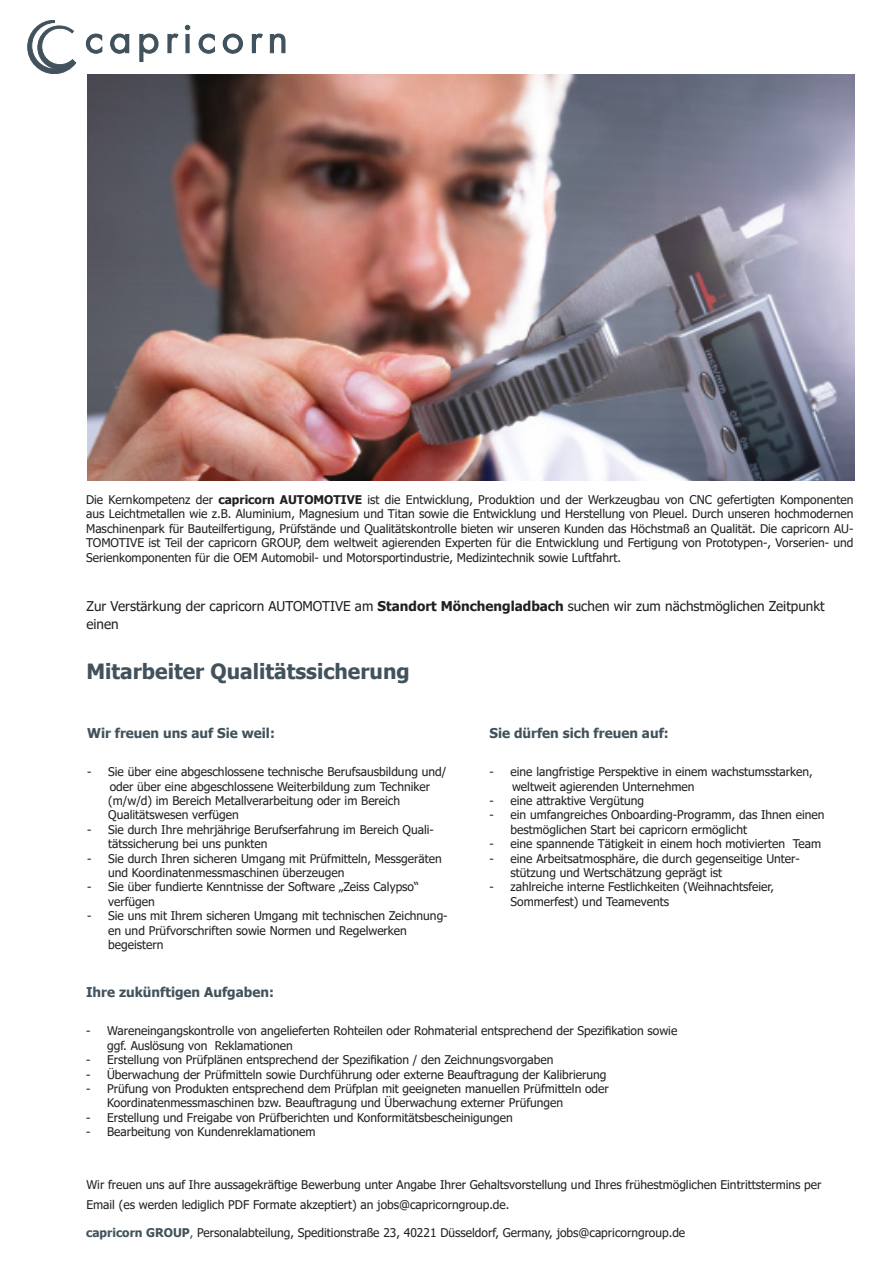
<style>
.page{position:relative;width:893px;height:1263px;background:#fff}
.page>*{position:absolute;margin:0;border:0;box-sizing:border-box;transform-origin:0 0}
.t1{font:700 21px "Tahoma";color:#41525c}
.t2{font:13.5px/18px "Tahoma";color:#231f20}
.t3{font:700 13.5px "Tahoma";color:#41525c}
.t4{font:12px/14.4px "Tahoma";color:#231f20;text-align:justify}
.s1{font-weight:700}
.s2{font-weight:700;color:#41525c}
.s3{color:#41525c}
</style>
<div class="page">
<svg style="left:86px;top:34px;width:16px;height:19px"></svg>
<svg style="left:111px;top:34px;width:18px;height:19px"></svg>
<svg style="left:140px;top:34px;width:18px;height:28px"></svg>
<svg style="left:168px;top:34px;width:10px;height:19px"></svg>
<svg style="left:185px;top:25px;width:5px;height:5px"></svg>
<div style="left:186px;top:34px;width:3px;height:19px;border:1px solid #41525c"></div>
<svg style="left:199px;top:34px;width:16px;height:19px"></svg>
<svg style="left:223px;top:34px;width:20px;height:19px"></svg>
<svg style="left:252px;top:34px;width:10px;height:19px"></svg>
<svg style="left:270px;top:34px;width:15px;height:19px"></svg>
<svg style="left:28px;top:20px;width:48px;height:54px"></svg>
<img style="left:87px;top:75px;width:768px;height:405px">
<p class="t4" style="left:86px;top:493px;width:769px">Die Kernkompetenz der <span class="s1">capricorn AUTOMOTIVE</span> ist die Entwicklung, Produktion und der Werkzeugbau von CNC gefertigten Komponenten aus Leichtmetallen wie z.B. Aluminium, Magnesium und Titan sowie die Entwicklung und Herstellung von Pleuel. Durch unseren hochmodernen Maschinenpark für Bauteilfertigung, Prüfstände und Qualitätskontrolle bieten wir unseren Kunden das Höchstmaß an Qualität. Die capricorn AU-TOMOTIVE ist Teil der capricorn GROUP, dem weltweit agierenden Experten für die Entwicklung und Fertigung von Prototypen-, Vorserien- und Serienkomponenten für die OEM Automobil- und Motorsportindustrie, Medizintechnik sowie Luftfahrt.</p>
<p class="t2" style="left:86px;top:598px;width:740px">Zur Verstärkung der capricorn AUTOMOTIVE am <span class="s1">Standort Mönchengladbach</span> suchen wir zum nächstmöglichen Zeitpunkt einen</p>
<p class="t1" style="left:86px;top:657px;width:325px">Mitarbeiter Qualitätssicherung</p>
<p class="t3" style="left:87px;top:724px;width:189px">Wir freuen uns auf Sie weil:</p>
<p class="t4" style="left:87px;top:765px;width:361px">- Sie über eine abgeschlossene technische Berufsausbildung und/</p>
<p class="t4" style="left:110px;top:780px;width:322px">oder über eine abgeschlossene Weiterbildung zum Techniker</p>
<p class="t4" style="left:108px;top:794px;width:294px">(m/w/d) im Bereich Metallverarbeitung oder im Bereich</p>
<p class="t4" style="left:108px;top:808px;width:132px">Qualitätswesen verfügen</p>
<p class="t4" style="left:87px;top:823px;width:348px">- Sie durch Ihre mehrjährige Berufserfahrung im Bereich Quali-</p>
<p class="t4" style="left:108px;top:837px;width:161px">tätssicherung bei uns punkten</p>
<p class="t4" style="left:87px;top:852px;width:356px">- Sie durch Ihren sicheren Umgang mit Prüfmitteln, Messgeräten</p>
<p class="t4" style="left:108px;top:866px;width:238px">und Koordinatenmessmaschinen überzeugen</p>
<p class="t4" style="left:87px;top:880px;width:333px">- Sie über fundierte Kenntnisse der Software „Zeiss Calypso“</p>
<p class="t4" style="left:108px;top:895px;width:48px">verfügen</p>
<p class="t4" style="left:87px;top:909px;width:362px">- Sie uns mit Ihrem sicheren Umgang mit technischen Zeichnung-</p>
<p class="t4" style="left:108px;top:924px;width:300px">en und Prüfvorschriften sowie Normen und Regelwerken</p>
<p class="t4" style="left:108px;top:938px;width:57px">begeistern</p>
<p class="t3" style="left:490px;top:724px;width:181px">Sie dürfen sich freuen auf:</p>
<p class="t4" style="left:490px;top:765px;width:325px">- eine langfristige Perspektive in einem wachstumsstarken,</p>
<p class="t4" style="left:512px;top:780px;width:184px">weltweit agierenden Unternehmen</p>
<p class="t4" style="left:490px;top:794px;width:156px">- eine attraktive Vergütung</p>
<p class="t4" style="left:490px;top:808px;width:336px">- ein umfangreiches Onboarding-Programm, das Ihnen einen</p>
<p class="t4" style="left:511px;top:823px;width:238px">bestmöglichen Start bei capricorn ermöglicht</p>
<p class="t4" style="left:490px;top:837px;width:333px">- eine spannende Tätigkeit in einem hoch motivierten Team</p>
<p class="t4" style="left:490px;top:852px;width:312px">- eine Arbeitsatmosphäre, die durch gegenseitige Unter-</p>
<p class="t4" style="left:511px;top:866px;width:213px">stützung und Wertschätzung geprägt ist</p>
<p class="t4" style="left:490px;top:880px;width:286px">- zahlreiche interne Festlichkeiten (Weihnachtsfeier,</p>
<p class="t4" style="left:511px;top:895px;width:160px">Sommerfest) und Teamevents</p>
<p class="t3" style="left:86px;top:983px;width:189px">Ihre zukünftigen Aufgaben:</p>
<p class="t4" style="left:86px;top:1024px;width:593px">- Wareneingangskontrolle von angelieferten Rohteilen oder Rohmaterial entsprechend der Spezifikation sowie</p>
<p class="t4" style="left:107px;top:1039px;width:187px">ggf. Auslösung von Reklamationen</p>
<p class="t4" style="left:86px;top:1053px;width:469px">- Erstellung von Prüfplänen entsprechend der Spezifikation / den Zeichnungsvorgaben</p>
<p class="t4" style="left:86px;top:1068px;width:522px">- Überwachung der Prüfmitteln sowie Durchführung oder externe Beauftragung der Kalibrierung</p>
<p class="t4" style="left:86px;top:1082px;width:524px">- Prüfung von Produkten entsprechend dem Prüfplan mit geeigneten manuellen Prüfmitteln oder</p>
<p class="t4" style="left:107px;top:1096px;width:457px">Koordinatenmessmaschinen bzw. Beauftragung und Überwachung externer Prüfungen</p>
<p class="t4" style="left:86px;top:1111px;width:428px">- Erstellung und Freigabe von Prüfberichten und Konformitätsbescheinigungen</p>
<p class="t4" style="left:86px;top:1125px;width:231px">- Bearbeitung von Kundenreklamationem</p>
<p class="t4" style="left:86px;top:1176px;width:737px;line-height:19.8px">Wir freuen uns auf Ihre aussagekräftige Bewerbung unter Angabe Ihrer Gehaltsvorstellung und Ihres frühestmöglichen Eintrittstermins per<br>Email (es werden lediglich PDF Formate akzeptiert) an jobs@capricorngroup.de.</p>
<p class="t4" style="left:86px;top:1226px;width:601px"><span class="s2">capricorn GROUP</span><span class="s3">,</span> Personalabteilung, Speditionstraße 23, 40221 Düsseldorf, Germany, jobs@capricorngroup.de</p>
</div>
